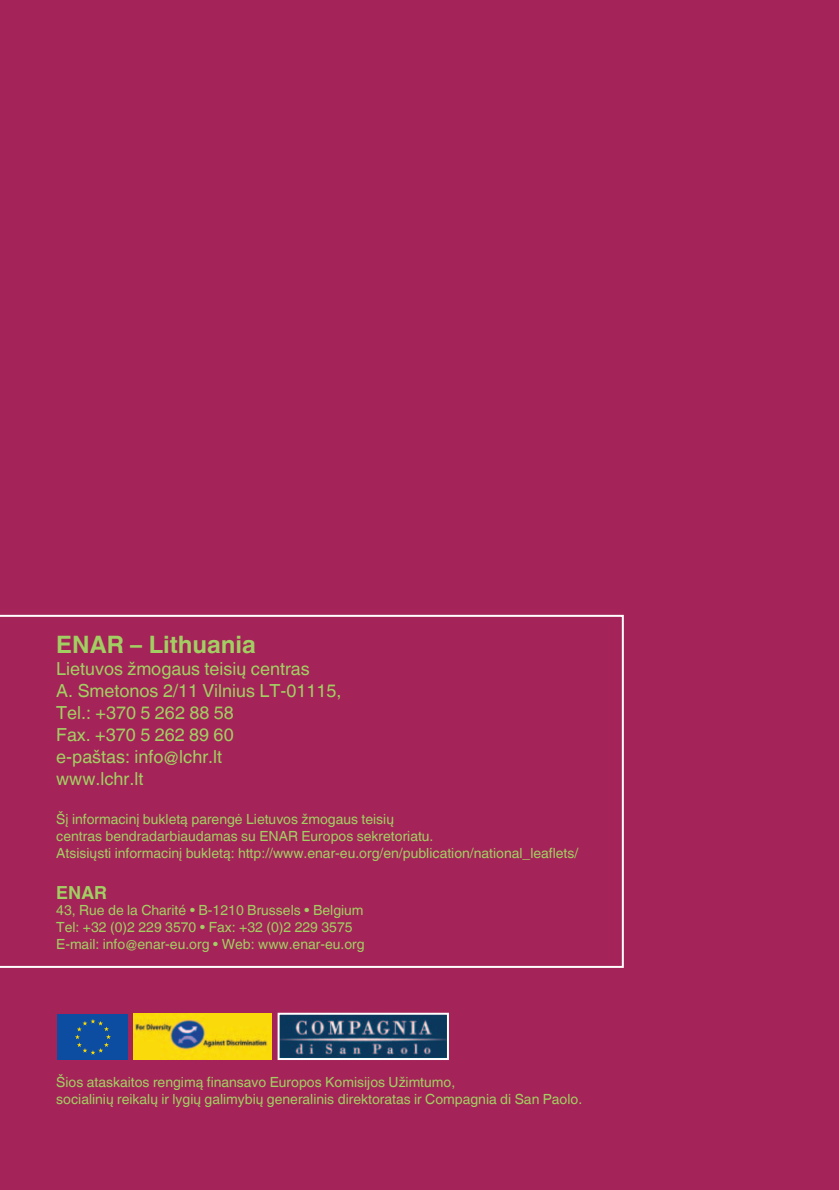
<style>
.page{position:relative;width:839px;height:1190px;background:#fff}
.page>*{position:absolute;margin:0;border:0;box-sizing:border-box;transform-origin:0 0}
.adres_vet{font:700 24px "Helvetica Linotype";color:#a2cf62}
.adres{font:18px "Helvetica Linotype";color:#a2cf62}
.adres_vet-2{font:700 18px "Helvetica Linotype";color:#a2cf62}
.adres-2{font:14px "Helvetica Linotype";color:#a2cf62}
</style>
<div class="page">
<div style="left:0;top:0;width:838px;height:1190px;background:#a42358"></div>
<svg style="left:0;top:615px;width:623px;height:353px"></svg>
<img style="left:133px;top:1013px;width:139px;height:46px">
<div style="left:58px;top:1013px;width:70px;height:46px;background:#0d4da1"></div>
<svg style="left:75px;top:1019px;width:36px;height:35px"></svg>
<img style="left:280px;top:1015px;width:165px;height:42px">
<div style="left:277px;top:1012px;width:171px;height:48px;border:2px solid #fff"></div>
<p class="adres_vet" style="left:56px;top:631px;width:201px">ENAR – Lithuania</p>
<p class="adres" style="left:56px;top:658px;width:255px">Lietuvos žmogaus teisių centras</p>
<p class="adres" style="left:56px;top:680px;width:286px">A. Smetonos 2/11 Vilnius LT-01115,</p>
<p class="adres" style="left:56px;top:702px;width:179px">Tel.: +370 5 262 88 58</p>
<p class="adres" style="left:56px;top:724px;width:179px">Fax. +370 5 262 89 60</p>
<p class="adres" style="left:56px;top:746px;width:167px">e-paštas: info@lchr.lt</p>
<p class="adres" style="left:56px;top:768px;width:89px">www.lchr.lt</p>
<p class="adres-2" style="left:56px;top:811px;width:339px">Šį informacinį bukletą parengė Lietuvos žmogaus teisių</p>
<p class="adres-2" style="left:56px;top:828px;width:378px">centras bendradarbiaudamas su ENAR Europos sekretoriatu.</p>
<p class="adres-2" style="left:56px;top:844px;width:523px">Atsisiųsti informacinį bukletą: http://www.enar-eu.org/en/publication/national_leaflets/</p>
<p class="adres_vet-2" style="left:56px;top:882px;width:52px">ENAR</p>
<p class="adres-2" style="left:56px;top:902px;width:309px">43, Rue de la Charité • B-1210 Brussels • Belgium</p>
<p class="adres-2" style="left:56px;top:919px;width:298px">Tel: +32 (0)2 229 3570 • Fax: +32 (0)2 229 3575</p>
<p class="adres-2" style="left:56px;top:936px;width:309px">E-mail: info@enar-eu.org • Web: www.enar-eu.org</p>
<p class="adres-2" style="left:56px;top:1074px;width:400px">Šios ataskaitos rengimą finansavo Europos Komisijos Užimtumo,</p>
<p class="adres-2" style="left:56px;top:1090px;width:527px">socialinių reikalų ir lygių galimybių generalinis direktoratas ir Compagnia di San Paolo.</p>
</div>
